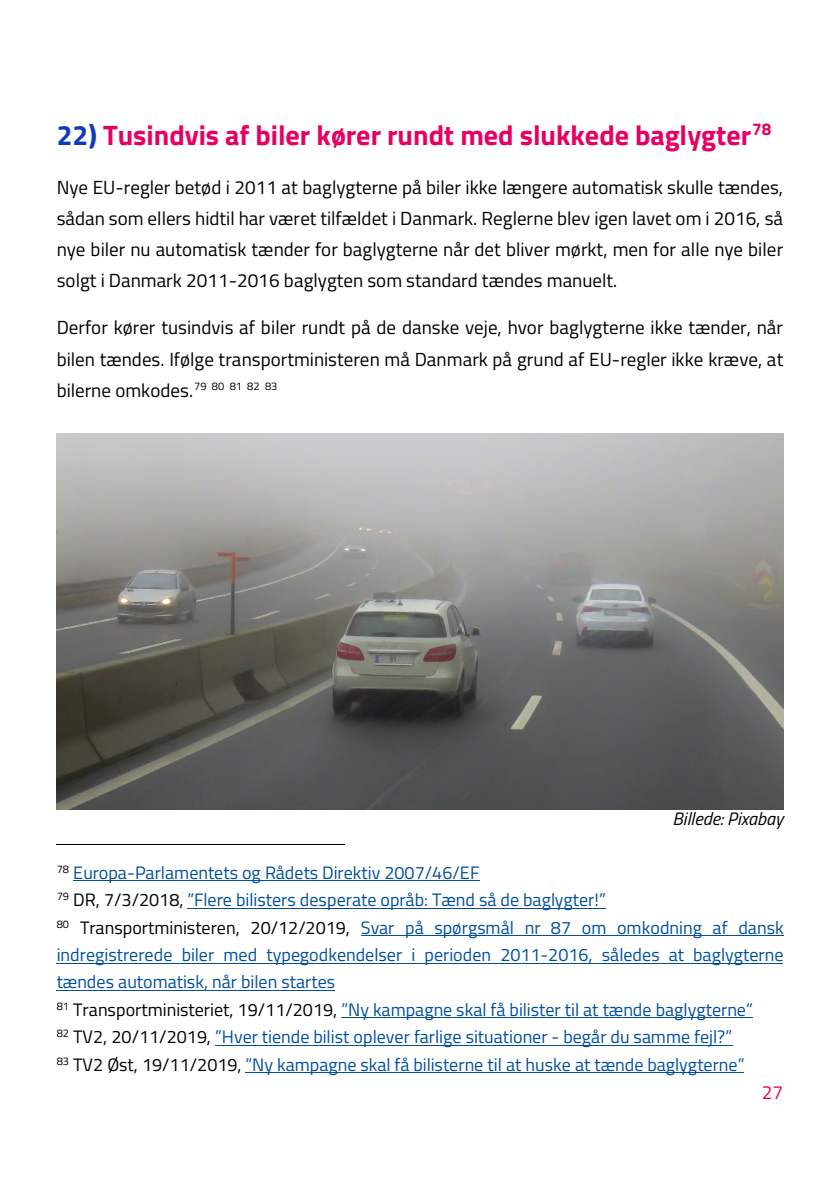
<style>
.page{position:relative;width:840px;height:1191px;background:#fff}
.page>*{position:absolute;margin:0;border:0;box-sizing:border-box;transform-origin:0 0}
.t1{font:700 28px "Titillium Web";color:#e60064}
.t2{font:19px/31.2px "Titillium Web";color:#000;text-align:justify}
.t3{font:19px "Titillium Web";color:#e60064}
.t4{font:18px/27.4px "Titillium Web";color:#004f9f}
.t5{font:italic 18px "Titillium Web";color:#000}
.s1{color:#0c3aba}
.s2{color:#000}
</style>
<div class="page">
<hr style="left:57px;top:844px;width:288px;height:1px;background:#000">
<hr style="left:73px;top:880px;width:406px;height:1px;background:#004f9f">
<hr style="left:187px;top:908px;width:418px;height:1px;background:#004f9f">
<hr style="left:360px;top:935px;width:422px;height:1px;background:#004f9f">
<hr style="left:57px;top:962px;width:725px;height:1px;background:#004f9f">
<hr style="left:57px;top:990px;width:278px;height:1px;background:#004f9f">
<hr style="left:341px;top:1017px;width:411px;height:1px;background:#004f9f">
<hr style="left:215px;top:1045px;width:516px;height:1px;background:#004f9f">
<hr style="left:245px;top:1072px;width:499px;height:1px;background:#004f9f">
<img style="left:57px;top:434px;width:725px;height:375px">
<h1 class="t1" style="left:57px;top:114px;width:715px"><span class="s1">22)</span> Tusindvis af biler kører rundt med slukkede baglygter<sup>78</sup></h1>
<p class="t2" style="left:57px;top:171px;width:727px">Nye EU-regler betød i 2011 at baglygterne på biler ikke længere automatisk skulle tændes, sådan som ellers hidtil har været tilfældet i Danmark. Reglerne blev igen lavet om i 2016, så nye biler nu automatisk tænder for baglygterne når det bliver mørkt, men for alle nye biler solgt i Danmark 2011-2016 baglygten som standard tændes manuelt.</p>
<p class="t2" style="left:57px;top:311px;width:727px">Derfor kører tusindvis af biler rundt på de danske veje, hvor baglygterne ikke tænder, når bilen tændes. Ifølge transportministeren må Danmark på grund af EU-regler ikke kræve, at bilerne omkodes.<sup>79</sup> <sup>80</sup> <sup>81</sup> <sup>82</sup> <sup>83</sup></p>
<p class="t5" style="left:672px;top:805px;width:112px">Billede: Pixabay</p>
<p class="t4" style="left:57px;top:858px;width:728px"><sup>78</sup> Europa-Parlamentets og Rådets Direktiv 2007/46/EF<br><sup>79</sup> <span class="s2">DR, 7/3/2018,</span> ”Flere bilisters desperate opråb: Tænd så de baglygter!”<br><sup>80</sup> <span class="s2">Transportministeren, 20/12/2019,</span> Svar på spørgsmål nr 87 om omkodning af dansk indregistrerede biler med typegodkendelser i perioden 2011-2016, således at baglygterne tændes automatisk, når bilen startes<br><sup>81</sup> <span class="s2">Transportministeriet, 19/11/2019,</span> ”Ny kampagne skal få bilister til at tænde baglygterne”<br><sup>82</sup> <span class="s2">TV2, 20/11/2019,</span> ”Hver tiende bilist oplever farlige situationer - begår du samme fejl?”<br><sup>83</sup> <span class="s2">TV2 Øst, 19/11/2019,</span> ”Ny kampagne skal få bilisterne til at huske at tænde baglygterne”</p>
<p class="t3" style="left:761px;top:1078px;width:23px">27</p>
</div>
